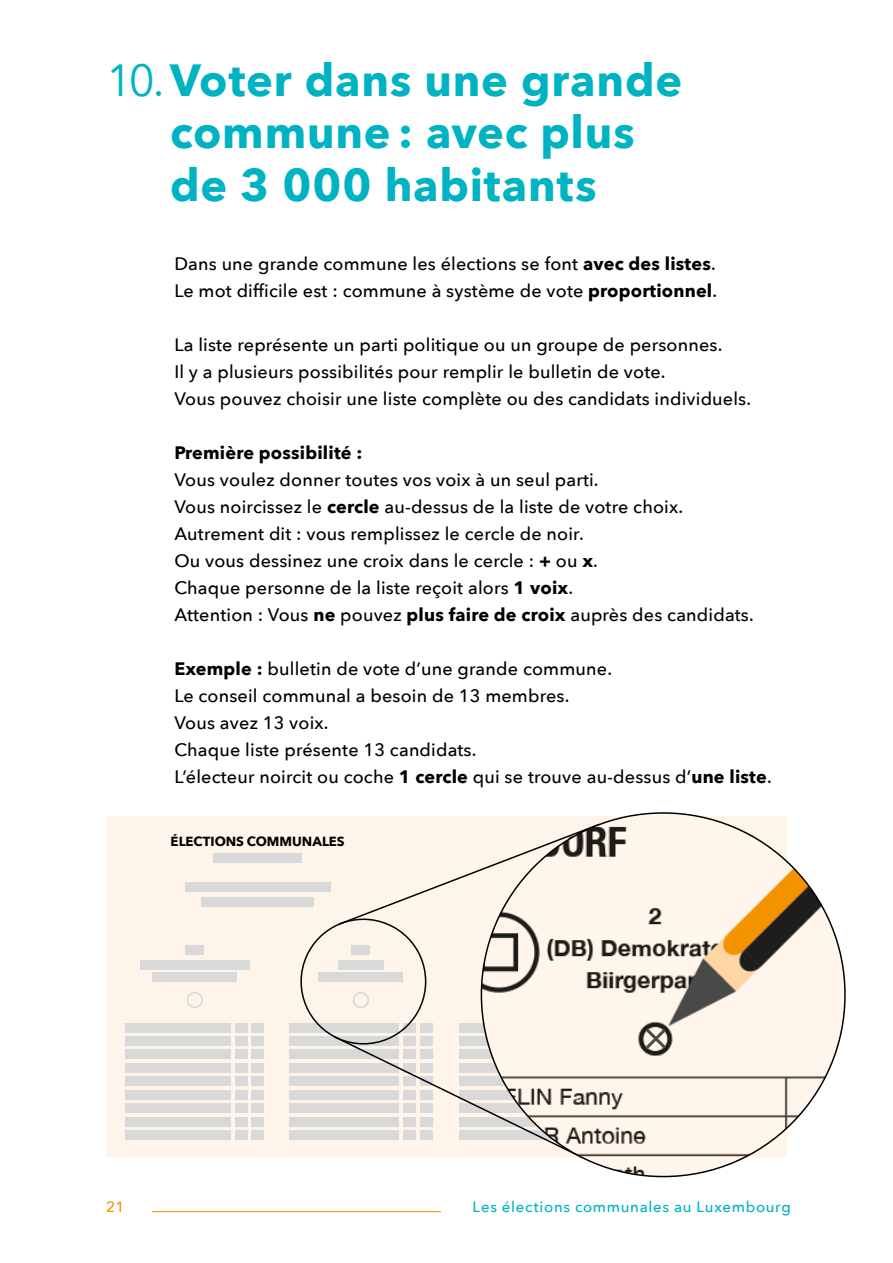
<style>
.page{position:relative;width:893px;height:1263px;background:#fff}
.page>*{position:absolute;margin:0;border:0;box-sizing:border-box;transform-origin:0 0}
.t1{font:700 45px/52.5px "Avenir Next";letter-spacing:.015em;color:#00b3c3;text-align:center}
.t2{font:500 18px/27px "Avenir Next";letter-spacing:.01em;color:#000}
.t3{font:700 18px "Avenir Next";letter-spacing:.01em;color:#000}
.t4{font:500 15px "Avenir Next";letter-spacing:.045em;color:#00b3c3}
.t5{font:500 15px "Avenir Next";color:#f29100}
.t6{font:700 13.2px "Avenir Next";letter-spacing:-.005em;color:#000}
.s1{font-weight:400}
.s2{font-weight:700}
</style>
<div class="page">
<hr style="left:152px;top:1211px;width:289px;height:1px;background:#f29100">
<div style="left:106px;top:817px;width:681px;height:340px;background:#fef4e9"></div>
<div style="left:126px;top:1063px;width:105px;height:9px;background:#d9d9da"></div>
<div style="left:126px;top:1023px;width:105px;height:9px;background:#d9d9da"></div>
<div style="left:252px;top:1063px;width:12px;height:9px;background:#d9d9da"></div>
<div style="left:252px;top:1023px;width:12px;height:9px;background:#d9d9da"></div>
<div style="left:235px;top:1063px;width:12px;height:9px;background:#d9d9da"></div>
<div style="left:235px;top:1023px;width:12px;height:9px;background:#d9d9da"></div>
<div style="left:126px;top:1077px;width:105px;height:9px;background:#d9d9da"></div>
<div style="left:126px;top:1036px;width:105px;height:9px;background:#d9d9da"></div>
<div style="left:252px;top:1077px;width:12px;height:9px;background:#d9d9da"></div>
<div style="left:252px;top:1036px;width:12px;height:9px;background:#d9d9da"></div>
<div style="left:235px;top:1077px;width:12px;height:9px;background:#d9d9da"></div>
<div style="left:235px;top:1036px;width:12px;height:9px;background:#d9d9da"></div>
<div style="left:126px;top:1090px;width:105px;height:9px;background:#d9d9da"></div>
<div style="left:126px;top:1050px;width:105px;height:9px;background:#d9d9da"></div>
<div style="left:252px;top:1090px;width:12px;height:9px;background:#d9d9da"></div>
<div style="left:252px;top:1050px;width:12px;height:9px;background:#d9d9da"></div>
<div style="left:235px;top:1090px;width:12px;height:9px;background:#d9d9da"></div>
<div style="left:235px;top:1050px;width:12px;height:9px;background:#d9d9da"></div>
<div style="left:126px;top:1103px;width:105px;height:10px;background:#d9d9da"></div>
<div style="left:252px;top:1103px;width:12px;height:10px;background:#d9d9da"></div>
<div style="left:235px;top:1103px;width:12px;height:10px;background:#d9d9da"></div>
<div style="left:126px;top:1117px;width:105px;height:9px;background:#d9d9da"></div>
<div style="left:252px;top:1117px;width:12px;height:9px;background:#d9d9da"></div>
<div style="left:235px;top:1117px;width:12px;height:9px;background:#d9d9da"></div>
<div style="left:126px;top:1130px;width:105px;height:9px;background:#d9d9da"></div>
<div style="left:252px;top:1130px;width:12px;height:9px;background:#d9d9da"></div>
<div style="left:235px;top:1130px;width:12px;height:9px;background:#d9d9da"></div>
<div style="left:289px;top:1063px;width:110px;height:9px;background:#d9d9da"></div>
<div style="left:289px;top:1023px;width:110px;height:9px;background:#d9d9da"></div>
<div style="left:420px;top:1023px;width:12px;height:9px;background:#d9d9da"></div>
<svg style="left:403px;top:1023px;width:13px;height:9px"></svg>
<div style="left:289px;top:1077px;width:110px;height:9px;background:#d9d9da"></div>
<div style="left:289px;top:1036px;width:110px;height:9px;background:#d9d9da"></div>
<div style="left:289px;top:1090px;width:110px;height:9px;background:#d9d9da"></div>
<div style="left:289px;top:1050px;width:110px;height:9px;background:#d9d9da"></div>
<div style="left:289px;top:1103px;width:110px;height:10px;background:#d9d9da"></div>
<div style="left:289px;top:1117px;width:110px;height:9px;background:#d9d9da"></div>
<div style="left:289px;top:1130px;width:110px;height:9px;background:#d9d9da"></div>
<div style="left:459px;top:1023px;width:97px;height:9px;background:#d9d9da"></div>
<div style="left:187px;top:992px;width:16px;height:16px;border:2px solid #d9d9da;border-radius:50%"></div>
<div style="left:153px;top:972px;width:84px;height:9px;background:#d9d9da"></div>
<div style="left:140px;top:960px;width:110px;height:10px;background:#d9d9da"></div>
<div style="left:186px;top:945px;width:18px;height:9px;background:#d9d9da"></div>
<div style="left:202px;top:898px;width:112px;height:9px;background:#d9d9da"></div>
<div style="left:185px;top:883px;width:145px;height:9px;background:#d9d9da"></div>
<div style="left:213px;top:853px;width:89px;height:9px;background:#d9d9da"></div>
<div style="left:319px;top:972px;width:84px;height:9px;background:#d9d9da"></div>
<div style="left:338px;top:960px;width:46px;height:10px;background:#d9d9da"></div>
<div style="left:352px;top:945px;width:18px;height:9px;background:#d9d9da"></div>
<div style="left:353px;top:992px;width:16px;height:16px;border:2px solid #d9d9da;border-radius:50%"></div>
<svg style="left:337px;top:823px;width:264px;height:103px"></svg>
<svg style="left:332px;top:1035px;width:253px;height:124px"></svg>
<img style="left:481px;top:813px;width:364px;height:363px;border-radius:182px">
<svg style="left:644px;top:1026px;width:24px;height:25px"></svg>
<h1 class="t1" style="left:106px;top:53px;width:577px"><span class="s1">10.</span>Voter dans une grande commune : avec plus<br>de 3 000 habitants</h1>
<p class="t2" style="left:174px;top:250px;width:544px">Dans une grande commune les élections se font <span class="s2">avec des listes</span>.<br>Le mot difficile est : commune à système de vote <span class="s2">proportionnel</span>.</p>
<p class="t2" style="left:174px;top:331px;width:578px">La liste représente un parti politique ou un groupe de personnes.<br>Il y a plusieurs possibilités pour remplir le bulletin de vote.<br>Vous pouvez choisir une liste complète ou des candidats individuels.</p>
<p class="t3" style="left:174px;top:437px;width:190px">Première possibilité :</p>
<p class="t2" style="left:174px;top:466px;width:581px">Vous voulez donner toutes vos voix à un seul parti.<br>Vous noircissez le <span class="s2">cercle</span> au-dessus de la liste de votre choix.<br>Autrement dit : vous remplissez le cercle de noir.<br>Ou vous dessinez une croix dans le cercle : <span class="s2">+</span> ou <span class="s2">x</span>.<br>Chaque personne de la liste reçoit alors <span class="s2">1 voix</span>.<br>Attention : Vous <span class="s2">ne</span> pouvez <span class="s2">plus faire de croix</span> auprès des candidats.</p>
<p class="t2" style="left:174px;top:655px;width:599px"><span class="s2">Exemple :</span> bulletin de vote d’une grande commune.<br>Le conseil communal a besoin de 13 membres.<br>Vous avez 13 voix.<br>Chaque liste présente 13 candidats.<br>L’électeur noircit ou coche <span class="s2">1 cercle</span> qui se trouve au-dessus d’<span class="s2">une liste</span>.</p>
<p class="t6" style="left:171px;top:830px;width:176px">ÉLECTIONS COMMUNALES</p>
<p class="t5" style="left:106px;top:1194px;width:20px">21</p>
<p class="t4" style="left:473px;top:1194px;width:320px">Les élections communales au Luxembourg</p>
</div>
